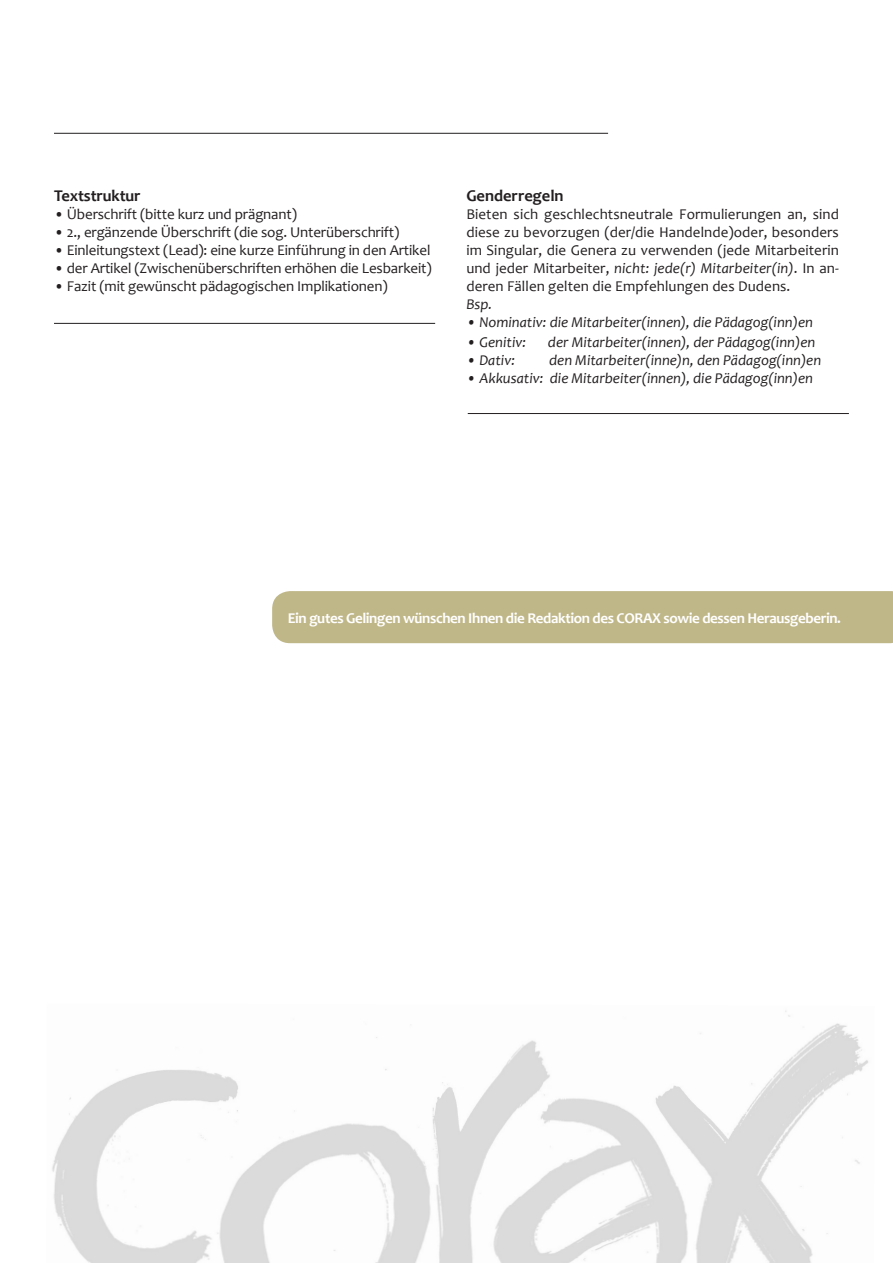
<style>
.page{position:relative;width:893px;height:1263px;background:#fff}
.page>*{position:absolute;margin:0;border:0;box-sizing:border-box;transform-origin:0 0}
.t1{font:700 16.5px "Candara";letter-spacing:-.005em;color:#231f20}
.t2{font:15px/18px "Candara";letter-spacing:-.01em;color:#231f20;text-align:justify}
.t3{font:italic 15px "Candara";color:#231f20}
.t4{font:700 15px "Candara";letter-spacing:-.025em;color:#fff}
.s1{font-style:italic}
</style>
<div class="page">
<div style="left:272px;top:591px;width:621px;height:52px;background:#c0b789"></div>
<hr style="left:54px;top:323px;width:381px;height:1px;background:#231f20">
<hr style="left:468px;top:413px;width:381px;height:1px;background:#231f20">
<img style="left:52px;top:1010px;width:816px;height:253px">
<hr style="left:54px;top:133px;width:554px;height:1px;background:#231f20">
<p class="t1" style="left:54px;top:185px;width:88px">Textstruktur</p>
<p class="t2" style="left:54px;top:205px;width:244px">• Überschrift (bitte kurz und prägnant)</p>
<p class="t2" style="left:54px;top:223px;width:347px">• 2., ergänzende Überschrift (die sog. Unterüberschrift)</p>
<p class="t2" style="left:54px;top:241px;width:378px">• Einleitungstext (Lead): eine kurze Einführung in den Artikel</p>
<p class="t2" style="left:54px;top:259px;width:379px">• der Artikel (Zwischenüberschriften erhöhen die Lesbarkeit)</p>
<p class="t2" style="left:54px;top:277px;width:335px">• Fazit (mit gewünscht pädagogischen Implikationen)</p>
<p class="t1" style="left:466px;top:185px;width:99px">Genderregeln</p>
<p class="t2" style="left:466px;top:205px;width:374px">Bieten sich geschlechtsneutrale Formulierungen an, sind diese zu bevorzugen (der/die Handelnde)oder, besonders im Singular, die Genera zu verwenden (jede Mitarbeiterin und jeder Mitarbeiter, <span class="s1">nicht: jede(r) Mitarbeiter(in)</span>. In an&shy;deren Fällen gelten die Empfehlungen des Dudens.</p>
<p class="t3" style="left:466px;top:295px;width:27px">Bsp.</p>
<p class="t3" style="left:466px;top:313px;width:348px">• Nominativ: die Mitarbeiter(innen), die Pädagog(inn)en</p>
<p class="t3" style="left:466px;top:333px;width:62px">• Genitiv:</p>
<p class="t3" style="left:548px;top:333px;width:269px">der Mitarbeiter(innen), der Pädagog(inn)en</p>
<p class="t3" style="left:466px;top:351px;width:50px">• Dativ:</p>
<p class="t3" style="left:549px;top:351px;width:274px">den Mitarbeiter(inne)n, den Pädagog(inn)en</p>
<p class="t3" style="left:466px;top:369px;width:348px">• Akkusativ: die Mitarbeiter(innen), die Pädagog(inn)en</p>
<p class="t4" style="left:288px;top:609px;width:555px">Ein gutes Gelingen wünschen Ihnen die Redaktion des CORAX sowie dessen Herausgeberin.</p>
</div>
